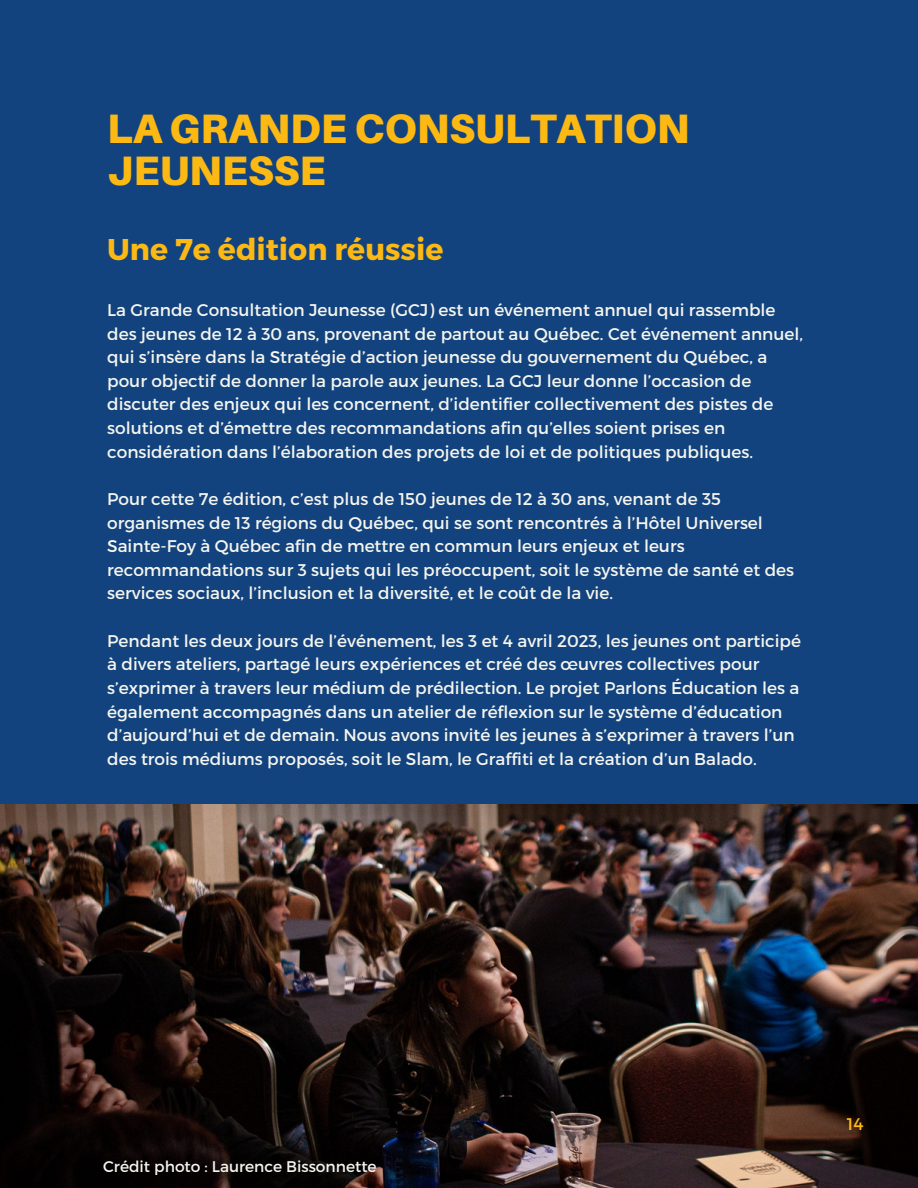
<style>
.page{position:relative;width:918px;height:1188px;background:#13437e}
.page>*{position:absolute;margin:0;border:0;box-sizing:border-box;transform-origin:0 0}
.t1{font:900 41.1px/41.7px "Aileron";color:#fdb913}
.t2{font:700 30px "Montserrat";color:#fdb913}
.t3{font:16.95px/23.7px "Montserrat";color:#f5f5ef}
.t4{font:16.95px "Montserrat";color:#fdb913}
.t5{font:15.45px "Montserrat";color:#f5f5ef}
</style>
<div class="page">
<img style="left:0;top:805px;width:918px;height:383px">
<p class="t1" style="left:107px;top:107px;width:584px">LA GRANDE CONSULTATION<br>JEUNESSE</p>
<p class="t2" style="left:107px;top:230px;width:338px">Une 7e édition réussie</p>
<h1 class="t3" style="left:107px;top:297px;width:697px">La Grande Consultation Jeunesse (GCJ) est un événement annuel qui rassemble des jeunes de 12 à 30 ans, provenant de partout au Québec. Cet événement annuel, qui s’insère dans la Stratégie d’action jeunesse du gouvernement du Québec, a pour objectif de donner la parole aux jeunes. La GCJ leur donne l’occasion de discuter des enjeux qui les concernent, d’identifier collectivement des pistes de solutions et d’émettre des recommandations afin qu’elles soient prises en considération dans l’élaboration des projets de loi et de politiques publiques.</h1>
<h2 class="t3" style="left:107px;top:486px;width:689px">Pour cette 7e édition, c’est plus de 150 jeunes de 12 à 30 ans, venant de 35 organismes de 13 régions du Québec, qui se sont rencontrés à l’Hôtel Universel Sainte-Foy à Québec afin de mettre en commun leurs enjeux et leurs recommandations sur 3 sujets qui les préoccupent, soit le système de santé et des services sociaux, l’inclusion et la diversité, et le coût de la vie.</h2>
<p class="t3" style="left:107px;top:628px;width:695px">Pendant les deux jours de l’événement, les 3 et 4 avril 2023, les jeunes ont participé à divers ateliers, partagé leurs expériences et créé des œuvres collectives pour s’exprimer à travers leur médium de prédilection. Le projet Parlons Éducation les a également accompagnés dans un atelier de réflexion sur le système d’éducation d’aujourd’hui et de demain. Nous avons invité les jeunes à s’exprimer à travers l’un des trois médiums proposés, soit le Slam, le Graffiti et la création d’un Balado.</p>
<p class="t5" style="left:103px;top:1156px;width:275px">Crédit photo : Laurence Bissonnette</p>
<p class="t4" style="left:847px;top:1112px;width:18px">14</p>
</div>
